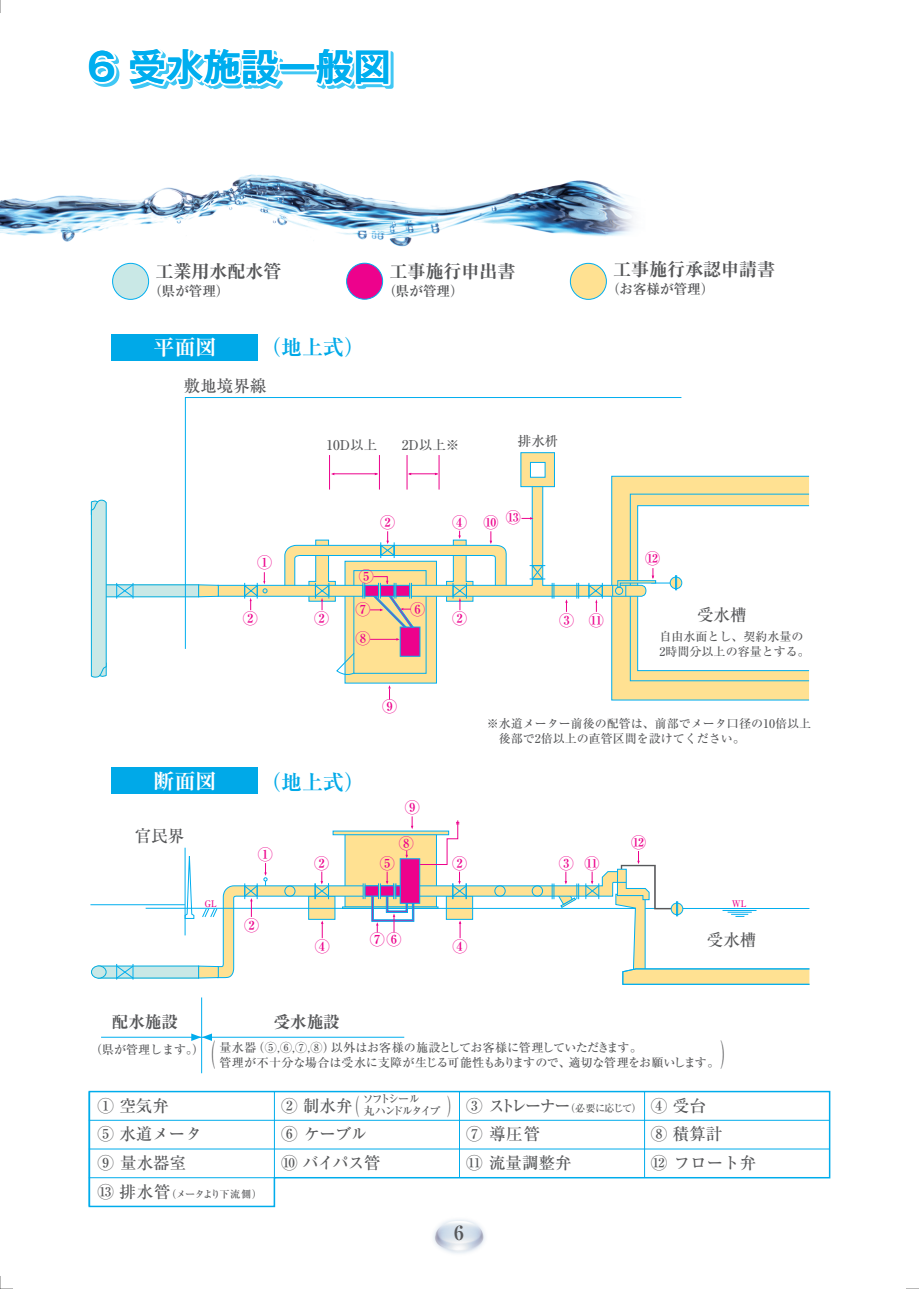
<style>
.page{position:relative;width:919px;height:1289px;background:#fff}
.page>*{position:absolute;margin:0;border:0;box-sizing:border-box;transform-origin:0 0}
.t1{font:700 37.5px "Gothic MB101 Pro De";color:#00aeef}
.t2{font:500 30px "Ryumin Pro";color:#57585a;scale:.4 1}
.t3{font:500 22.5px "Ryumin Pro";color:#57585a;scale:.5 1}
.t4{font:700 21px "Ryumin Pro";color:#00a9e8}
.t5{font:700 expanded 21px "Ryumin Pro";color:#fff}
.t6{font:700 19.5px "Ryumin Pro";color:#57585a}
.t7{font:700 expanded 18px "Ryumin Pro";color:#57585a}
.t8{font:500 16.5px/28.8px "Ryumin Pro";color:#57585a}
.t9{font:500 16.5px/28.7px "Ryumin Pro";letter-spacing:-.045em;color:#57585a}
.t10{font:700 expanded 16.5px "Ryumin Pro";color:#57585a}
.t11{font:700 15px "Ryumin Pro";color:#ed028c}
.t12{font:700 13.5px "Ryumin Pro";color:#57585a}
.t13{font:500 13.5px "Ryumin Pro";color:#57585a}
.t14{font:500 12px/15px "Ryumin Pro";color:#57585a}
.t15{font:500 11.25px/12px "Ryumin Pro";letter-spacing:-.16em;color:#57585a}
.t16{font:500 10.35px "Ryumin Pro";letter-spacing:-.105em;color:#57585a}
.t17{font:500 9px "Ryumin Pro";color:#ea028a}
.s1{font-size:16.5px}
</style>
<div class="page">
<svg style="left:0;top:1276px;width:13px;height:13px"></svg>
<svg style="left:0;top:0;width:1px;height:13px"></svg>
<svg style="left:906px;top:1288px;width:12px;height:1px"></svg>
<hr style="left:146px;top:907px;width:663px;height:1px;background:#00aeef">
<img style="left:0;top:74px;width:634px;height:173px">
<img style="left:433px;top:1219px;width:52px;height:35px">
<div style="left:105px;top:585px;width:94px;height:12px;background:#c9e8e6"></div>
<div style="left:98px;top:966px;width:101px;height:12px;background:#c9e8e6"></div>
<div style="left:112px;top:334px;width:146px;height:26px;background:#00a9e8"></div>
<hr style="left:90px;top:904px;width:95px;height:1px;background:#00aeef">
<div style="left:112px;top:767px;width:146px;height:26px;background:#00a9e8"></div>
<svg style="left:191px;top:1033px;width:21px;height:7px"></svg>
<hr style="left:201px;top:997px;width:1px;height:76px;background:#00aeef">
<hr style="left:101px;top:1036px;width:303px;height:1px;background:#00aeef">
<div style="left:113px;top:263px;width:36px;height:36px;background:#c9e8e6;border-radius:50%"></div>
<div style="left:112px;top:263px;width:37px;height:36px;border:1px solid #00aeef;border-radius:50%"></div>
<div style="left:346px;top:263px;width:36px;height:36px;background:#ed028c;border-radius:50%"></div>
<div style="left:346px;top:263px;width:37px;height:36px;border:1px solid #00aeef;border-radius:50%"></div>
<div style="left:570px;top:263px;width:36px;height:36px;background:#ffe192;border-radius:50%"></div>
<div style="left:570px;top:263px;width:36px;height:36px;border:1px solid #00aeef;border-radius:50%"></div>
<svg style="left:88px;top:1090px;width:743px;height:117px"></svg>
<hr style="left:89px;top:1091px;width:1px;height:115px;background:#00acec">
<hr style="left:274px;top:1091px;width:1px;height:115px;background:#00acec">
<hr style="left:459px;top:1091px;width:1px;height:86px;background:#00acec">
<hr style="left:644px;top:1091px;width:1px;height:86px;background:#00acec">
<hr style="left:89px;top:1119px;width:740px;height:1px;background:#00acec">
<hr style="left:89px;top:1148px;width:740px;height:1px;background:#00acec">
<svg style="left:116px;top:583px;width:18px;height:15px"></svg>
<svg style="left:116px;top:964px;width:18px;height:15px"></svg>
<svg style="left:185px;top:397px;width:497px;height:252px"></svg>
<svg style="left:91px;top:499px;width:16px;height:179px;background:#afe0e5"></svg>
<svg style="left:198px;top:584px;width:21px;height:13px"></svg>
<div style="left:91px;top:965px;width:15px;height:13px;background:#c9e8e6;border-radius:50%"></div>
<div style="left:91px;top:965px;width:15px;height:13px;border:1px solid #00acdd;border-radius:50%"></div>
<svg style="left:284px;top:452px;width:525px;height:248px"></svg>
<hr style="left:89px;top:1177px;width:185px;height:1px;background:#00acec">
<svg style="left:184px;top:816px;width:626px;height:169px"></svg>
<div style="left:281px;top:65px;width:38px;height:9px;border:4px solid #40c7f4"></div>
<svg style="left:85px;top:50px;width:205px;height:43px"></svg>
<div style="left:278px;top:62px;width:38px;height:9px;border:4px solid #fff"></div>
<svg style="left:309px;top:50px;width:87px;height:44px"></svg>
<h1 class="t1" style="left:87px;top:35px;width:305px">6 受水施設一般図</h1>
<h3 class="t7" style="left:155px;top:257px;width:128px">工業用水配水管</h3>
<p class="t12" style="left:149px;top:280px;width:82px">（県が管理）</p>
<h3 class="t5" style="left:153px;top:331px;width:64px">平面図</h3>
<h3 class="t4" style="left:260px;top:331px;width:106px">（地上式）</h3>
<h3 class="t8" style="left:184px;top:371px;width:84px">敷地境界線</h3>
<h3 class="t7" style="left:389px;top:257px;width:127px">工事施行申出書</h3>
<p class="t12" style="left:383px;top:280px;width:82px">（県が管理）</p>
<p class="t13" style="left:326px;top:434px;width:52px">10D以上</p>
<p class="t13" style="left:402px;top:434px;width:59px">2D以上※</p>
<p class="t13" style="left:518px;top:431px;width:42px">排水枡</p>
<p class="t11" style="left:380px;top:510px;width:17px">②</p>
<p class="t11" style="left:452px;top:510px;width:70px">④ ⑩⑬</p>
<h3 class="t7" style="left:613px;top:255px;width:163px">工事施行承認申請書</h3>
<p class="t12" style="left:606px;top:278px;width:109px">（お客様が管理）</p>
<p class="t11" style="left:257px;top:551px;width:16px">①</p>
<p class="t11" style="left:645px;top:547px;width:16px">⑫</p>
<p class="t11" style="left:359px;top:564px;width:16px">⑤</p>
<p class="t11" style="left:355px;top:597px;width:16px">⑦</p>
<p class="t11" style="left:410px;top:597px;width:16px">⑥</p>
<p class="t11" style="left:355px;top:627px;width:16px">⑧</p>
<p class="t11" style="left:243px;top:606px;width:16px">②</p>
<p class="t11" style="left:314px;top:606px;width:16px">②</p>
<p class="t11" style="left:452px;top:606px;width:16px">②</p>
<p class="t11" style="left:559px;top:608px;width:46px">③ ⑪</p>
<p class="t11" style="left:382px;top:694px;width:17px">⑨</p>
<h3 class="t8" style="left:697px;top:599px;width:51px">受水槽</h3>
<p class="t14" style="left:659px;top:628px;width:151px">自由水面とし、契約水量の<br>2時間分以上の容量とする。</p>
<p class="t14" style="left:487px;top:715px;width:325px">※水道メーター前後の配管は、前部でメータ口径の10倍以上　後部で2倍以上の直管区間を設けてください。</p>
<h3 class="t5" style="left:153px;top:764px;width:64px">断面図</h3>
<h3 class="t4" style="left:260px;top:765px;width:106px">（地上式）</h3>
<h3 class="t8" style="left:135px;top:820px;width:51px">官民界</h3>
<p class="t11" style="left:404px;top:795px;width:16px">⑨</p>
<p class="t11" style="left:399px;top:831px;width:16px">⑧</p>
<p class="t11" style="left:258px;top:842px;width:16px">①</p>
<p class="t11" style="left:314px;top:851px;width:16px">②</p>
<p class="t11" style="left:452px;top:851px;width:16px">②</p>
<p class="t11" style="left:380px;top:851px;width:16px">⑤</p>
<p class="t11" style="left:559px;top:851px;width:16px">③</p>
<p class="t11" style="left:584px;top:851px;width:16px">⑪</p>
<p class="t11" style="left:631px;top:830px;width:16px">⑫</p>
<p class="t17" style="left:205px;top:896px;width:13px">GL</p>
<p class="t17" style="left:731px;top:896px;width:16px">WL</p>
<p class="t11" style="left:244px;top:913px;width:16px">②</p>
<p class="t11" style="left:315px;top:934px;width:16px">④</p>
<p class="t11" style="left:370px;top:927px;width:33px">⑦⑥</p>
<p class="t11" style="left:452px;top:934px;width:16px">④</p>
<h3 class="t8" style="left:706px;top:924px;width:51px">受水槽</h3>
<h3 class="t10" style="left:112px;top:1009px;width:67px">配水施設</h3>
<h3 class="t10" style="left:274px;top:1009px;width:67px">受水施設</h3>
<p class="t14" style="left:90px;top:1040px;width:115px">（県が管理します。）</p>
<p class="t14" style="left:219px;top:1039px;width:424px">量水器（⑤,⑥,⑦,⑧）以外はお客様の施設としてお客様に管理していただきます。</p>
<h2 class="t2" style="left:204px;top:1030px;width:31px">（</h2>
<p class="t14" style="left:219px;top:1053px;width:501px">管理が不十分な場合は受水に支障が生じる可能性もありますので、適切な管理をお願いします。</p>
<h2 class="t2" style="left:720px;top:1030px;width:31px">）</h2>
<h3 class="t8" style="left:97px;top:1089px;width:106px">① 空気弁<br>⑤ 水道メータ<br>⑨ 量水器室</h3>
<p class="t16" style="left:97px;top:1185px;width:166px"><span class="s1">⑬ 排水管</span>（メータより下流側）</p>
<p class="t15" style="left:362px;top:1092px;width:80px">ソフトシール<br>丸ハンドルタイプ</p>
<p class="t16" style="left:466px;top:1099px;width:177px"><span class="s1">③ ストレーナー</span>（必要に応じて）</p>
<h3 class="t8" style="left:466px;top:1118px;width:107px">⑦ 導圧管<br>⑪ 流量調整弁</h3>
<h3 class="t3" style="left:348px;top:1088px;width:221px">（　　　　　　　　）</h3>
<h3 class="t9" style="left:281px;top:1089px;width:101px">② 制水弁<br>⑥ ケーブル⑩ バイパス管</h3>
<h3 class="t8" style="left:651px;top:1089px;width:107px">④ 受台<br>⑧ 積算計<br>⑫ フロート弁</h3>
<h3 class="t6" style="left:454px;top:1216px;width:11px">6</h3>
</div>
